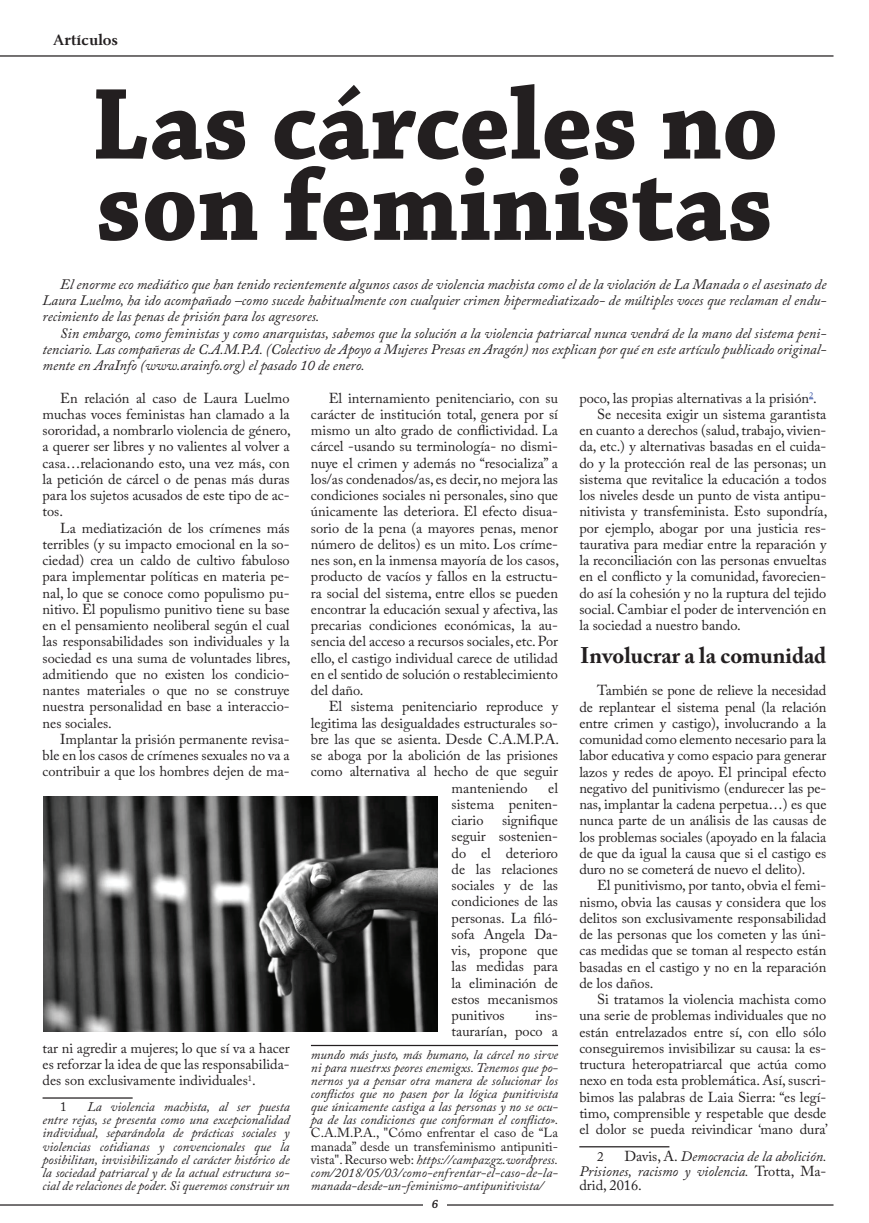
<style>
.page{position:relative;width:869px;height:1223px;background:#fff}
.page>*{position:absolute;margin:0;border:0;box-sizing:border-box;transform-origin:0 0}
.t1{font:700 106.25px/81.2px "Chaparral Pro";color:#231f20;scale:.96 1}
.t2{font:700 22.5px "Adobe Caslon Pro";color:#231f20}
.t3{font:14.38px/16.2px "Adobe Caslon Pro";color:#231f20;text-align:justify}
.t4{font:italic 14.38px/16.2px "Adobe Caslon Pro";color:#231f20;text-align:justify}
.t5{font:700 13.75px "Byington";color:#231f20}
.t6{font:italic 13.12px/13.1px "Adobe Caslon Pro";color:#231f20;text-align:justify}
.t7{font:13.12px "Adobe Caslon Pro";color:#231f20}
.t8{font:italic 600 12.5px "Chaparral Pro";color:#231f20}
.s1{font-style:normal}
</style>
<div class="page">
<hr style="left:0;top:55px;width:833px;height:2px;background:#231f20">
<hr style="left:0;top:1204px;width:833px;height:1px;background:#231f20">
<div style="left:423px;top:1192px;width:23px;height:23px;background:#fff"></div>
<hr style="left:43px;top:1097px;width:90px;height:1px;background:#231f20">
<hr style="left:311px;top:1044px;width:246px;height:2px;background:#231f20">
<hr style="left:579px;top:1146px;width:90px;height:1px;background:#231f20">
<img style="left:43px;top:796px;width:394px;height:235px">
<p class="t5" style="left:53px;top:32px;width:66px">Artículos</p>
<h1 class="t1" style="left:91px;top:88px;width:716px">Las cárceles no son feministas</h1>
<p class="t4" style="left:43px;top:276px;width:785px;text-indent:18px">El enorme eco mediático que han tenido recientemente algunos casos de violencia machista como el de la violación de La Manada o el asesinato de Laura Luelmo, ha ido acompañado –como sucede habitualmente con cualquier crimen hipermediatizado- de múltiples voces que reclaman el endu&shy;recimiento de las penas de prisión para los agresores.</p>
<p class="t4" style="left:43px;top:324px;width:785px;text-indent:18px">Sin embargo, como feministas y como anarquistas, sabemos que la solución a la violencia patriarcal nunca vendrá de la mano del sistema peni&shy;tenciario. Las compañeras de C.A.M.P.A. (Colectivo de Apoyo a Mujeres Presas en Aragón) nos explican por qué en este artículo publicado original&shy;mente en AraInfo (www.arainfo.org) el pasado 10 de enero.</p>
<p class="t3" style="left:43px;top:389px;width:249px;text-indent:18px">En relación al caso de Laura Luelmo muchas voces feministas han clamado a la sororidad, a nombrarlo violencia de género, a querer ser libres y no valientes al volver a casa…relacionando esto, una vez más, con la petición de cárcel o de penas más duras para los sujetos acusados de este tipo de ac&shy;tos.</p>
<p class="t3" style="left:43px;top:519px;width:249px;text-indent:18px">La mediatización de los crímenes más terribles (y su impacto emocional en la so&shy;ciedad) crea un caldo de cultivo fabuloso para implementar políticas en materia pe&shy;nal, lo que se conoce como populismo pu&shy;nitivo. El populismo punitivo tiene su base en el pensamiento neoliberal según el cual las responsabilidades son individuales y la sociedad es una suma de voluntades libres, admitiendo que no existen los condicio&shy;nantes materiales o que no se construye nuestra personalidad en base a interaccio&shy;nes sociales.</p>
<p class="t3" style="left:43px;top:731px;width:248px;text-indent:18px">Implantar la prisión permanente revisa&shy;ble en los casos de crímenes sexuales no va a contribuir a que los hombres dejen de ma-</p>
<p class="t3" style="left:43px;top:1039px;width:248px">tar ni agredir a mujeres; lo que sí va a hacer es reforzar la idea de que las responsabilida&shy;des son exclusivamente individuales<sup>1</sup>.</p>
<p class="t7" style="left:60px;top:1098px;width:8px">1</p>
<p class="t6" style="left:43px;top:1100px;width:248px;text-indent:45px">La violencia machista, al ser puesta entre rejas, se presenta como una excepcionalidad individual, separándola de prácticas sociales y violencias cotidianas y convencionales que la posibilitan, invisibilizando el carácter histórico de la sociedad patriarcal y de la actual estructura so&shy;cial de relaciones de poder. Si queremos construir un</p>
<p class="t3" style="left:311px;top:389px;width:249px;text-indent:18px">El internamiento penitenciario, con su carácter de institución total, genera por sí mismo un alto grado de conflictividad. La cárcel -usando su terminología- no dismi&shy;nuye el crimen y además no “resocializa” a los/as condenados/as, es decir, no mejora las condiciones sociales ni personales, sino que únicamente las deteriora. El efecto disua&shy;sorio de la pena (a mayores penas, menor número de delitos) es un mito. Los críme&shy;nes son, en la inmensa mayoría de los casos, producto de vacíos y fallos en la estructu&shy;ra social del sistema, entre ellos se pueden encontrar la educación sexual y afectiva, las precarias condiciones económicas, la au&shy;sencia del acceso a recursos sociales, etc. Por ello, el castigo individual carece de utilidad en el sentido de solución o restablecimiento del daño.</p>
<p class="t3" style="left:328px;top:698px;width:231px">El sistema penitenciario reproduce y</p>
<p class="t3" style="left:311px;top:714px;width:248px">legitima las desigualdades estructurales so-</p>
<p class="t3" style="left:311px;top:731px;width:249px">bre las que se asienta. Desde C.A.M.P.A.</p>
<p class="t3" style="left:311px;top:747px;width:248px">se aboga por la abolición de las prisiones</p>
<p class="t3" style="left:311px;top:763px;width:248px">como alternativa al hecho de que seguir</p>
<p class="t3" style="left:451px;top:779px;width:77px">manteniendo</p>
<p class="t3" style="left:451px;top:779px;width:108px;text-indent:97px">el sistema peniten&shy;ciario</p>
<p class="t3" style="left:451px;top:812px;width:108px;text-indent:50px">signifique seguir sostenien&shy;do el deterioro de las relaciones sociales y de las condiciones de las personas. La filó&shy;sofa Angela Da&shy;vis, propone que las medidas para la eliminación de estos mecanismos punitivos</p>
<p class="t3" style="left:451px;top:1007px;width:108px;text-align:right">ins-<br>taurarían, poco a</p>
<p class="t6" style="left:311px;top:1047px;width:249px">mundo más justo, más humano, la cárcel no sirve ni para nuestrxs peores enemigxs. Tenemos que po&shy;nernos ya a pensar otra manera de solucionar los conflictos que no pasen por la lógica punitivista que únicamente castiga a las personas y no se ocu&shy;pa de las condiciones que conforman el conflicto».</p>
<p class="t6" style="left:311px;top:1126px;width:248px"><span class="s1">C.A.M.P.A., "Cómo enfrentar el caso de “La manada” desde un transfeminismo antipuniti&shy;vista". Recurso web:</span> https://campazgz.wordpress. com/2018/05/03/como-enfrentar-el-caso-de-la&shy;manada-desde-un-feminismo-antipunitivista/</p>
<p class="t8" style="left:431px;top:1196px;width:8px">6</p>
<p class="t3" style="left:579px;top:389px;width:239px">poco, las propias alternativas a la prisión<sup>2</sup>.</p>
<p class="t3" style="left:596px;top:406px;width:231px">Se necesita exigir un sistema garantista</p>
<p class="t3" style="left:579px;top:422px;width:248px">en cuanto a derechos (salud, trabajo, vivien-</p>
<p class="t3" style="left:579px;top:438px;width:248px">da, etc.) y alternativas basadas en el cuida-</p>
<p class="t3" style="left:579px;top:454px;width:248px">do y la protección real de las personas; un</p>
<p class="t3" style="left:579px;top:471px;width:248px">sistema que revitalice la educación a todos</p>
<p class="t3" style="left:579px;top:487px;width:248px">los niveles desde un punto de vista antipu-</p>
<p class="t3" style="left:579px;top:503px;width:249px">nitivista y transfeminista. Esto supondría,</p>
<p class="t3" style="left:579px;top:519px;width:248px">por ejemplo, abogar por una justicia res-</p>
<p class="t3" style="left:579px;top:536px;width:248px">taurativa para mediar entre la reparación y</p>
<p class="t3" style="left:579px;top:552px;width:248px">la reconciliación con las personas envueltas</p>
<p class="t3" style="left:579px;top:568px;width:248px">en el conflicto y la comunidad, favorecien-</p>
<p class="t3" style="left:579px;top:584px;width:248px">do así la cohesión y no la ruptura del tejido</p>
<p class="t3" style="left:579px;top:601px;width:248px">social. Cambiar el poder de intervención en</p>
<p class="t3" style="left:579px;top:617px;width:163px">la sociedad a nuestro bando.</p>
<h2 class="t2" style="left:579px;top:642px;width:248px">Involucrar a la comunidad</h2>
<p class="t3" style="left:579px;top:682px;width:248px;text-indent:18px">También se pone de relieve la necesidad de replantear el sistema penal (la relación entre crimen y castigo), involucrando a la comunidad como elemento necesario para la labor educativa y como espacio para generar lazos y redes de apoyo. El principal efecto negativo del punitivismo (endurecer las pe&shy;nas, implantar la cadena perpetua…) es que nunca parte de un análisis de las causas de los problemas sociales (apoyado en la falacia de que da igual la causa que si el castigo es duro no se cometerá de nuevo el delito).</p>
<p class="t3" style="left:579px;top:877px;width:248px;text-indent:18px">El punitivismo, por tanto, obvia el femi&shy;nismo, obvia las causas y considera que los delitos son exclusivamente responsabilidad de las personas que los cometen y las úni&shy;cas medidas que se toman al respecto están basadas en el castigo y no en la reparación de los daños.</p>
<p class="t3" style="left:579px;top:991px;width:250px;text-indent:18px">Si tratamos la violencia machista como una serie de problemas individuales que no están entrelazados entre sí, con ello sólo conseguiremos invisibilizar su causa: la es&shy;tructura heteropatriarcal que actúa como nexo en toda esta problemática. Así, suscri&shy;bimos las palabras de Laia Sierra: “es legí&shy;timo, comprensible y respetable que desde el dolor se pueda reivindicar ‘mano dura’</p>
<p class="t7" style="left:596px;top:1148px;width:8px">2</p>
<p class="t4" style="left:579px;top:1149px;width:249px;line-height:14.4px;text-indent:45px"><span class="s1">Davis, A.</span> Democracia de la abolición.<br>Prisiones, racismo y violencia. <span class="s1">Trotta, Ma&shy;drid, 2016.</span></p>
</div>
